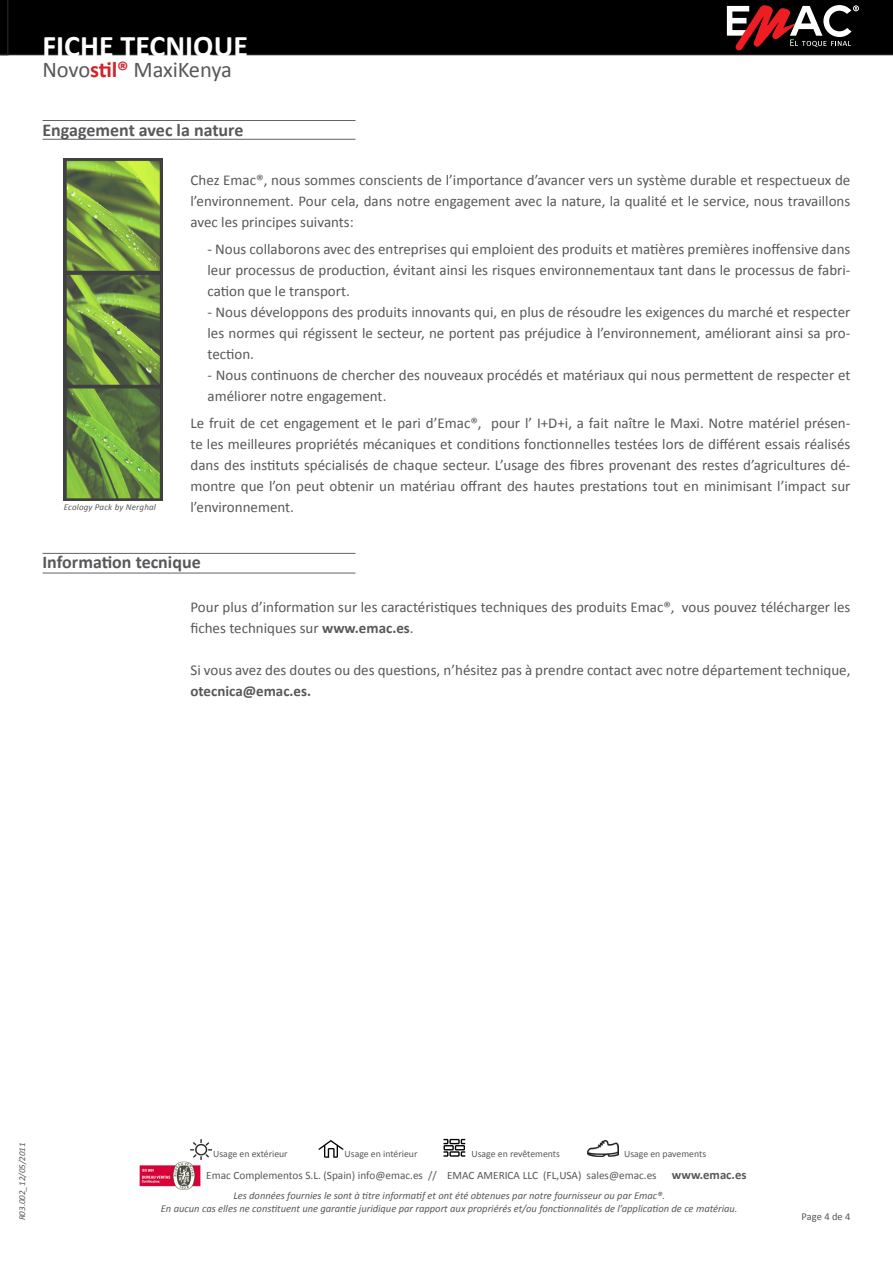
<style>
.page{position:relative;width:893px;height:1263px;background:#fff}
.page>*{position:absolute;margin:0;border:0;box-sizing:border-box;transform-origin:0 0}
.t1{font:700 30px "Calibri";color:#fff}
.t2{font:22.5px "Calibri";letter-spacing:-.01em;color:#57585a}
.t3{font:700 18px "Calibri";color:#57585a}
.Párrafo_14{font:15px/21px "Calibri";color:#57585a;text-align:justify}
.t4{font:11.25px "Calibri";color:#57585a}
.t5{font:italic 10.5px "Calibri";color:#57585a}
.t6{font:10.5px "Calibri";letter-spacing:-.005em;color:#57585a}
.t7{font:9.75px "Calibri";color:#57585a}
.t8{font:italic 9px "Calibri";letter-spacing:.015em;color:#57585a}
.s1{font-weight:700;color:#d1232a}
.s2{font-weight:700}
.s3{font-weight:700;font-size:12.75px}
</style>
<div class="page">
<div style="left:9px;top:0;width:884px;height:55px;background:#000"></div>
<hr style="left:43px;top:553px;width:312px;height:1px;background:#636366">
<hr style="left:43px;top:573px;width:312px;height:1px;background:#636366">
<img style="left:139px;top:1161px;width:62px;height:29px">
<svg style="left:727px;top:5px;width:132px;height:45px"></svg>
<svg style="left:0;top:0;width:9px;height:55px"></svg>
<svg style="left:318px;top:1140px;width:26px;height:18px"></svg>
<svg style="left:443px;top:1139px;width:22px;height:18px"></svg>
<hr style="left:43px;top:139px;width:312px;height:1px;background:#636366">
<hr style="left:43px;top:120px;width:312px;height:1px;background:#636366">
<img style="left:190px;top:1139px;width:21px;height:21px">
<img style="left:588px;top:1140px;width:31px;height:17px">
<img style="left:64px;top:159px;width:99px;height:341px">
<p class="t1" style="left:43px;top:27px;width:207px">FICHE TECNIQUE</p>
<p class="t2" style="left:43px;top:55px;width:191px">Novo<span class="s1">stil®</span> MaxiKenya</p>
<p class="t3" style="left:43px;top:118px;width:203px">Engagement avec la nature</p>
<p class="Párrafo_14" style="left:190px;top:169px;width:661px">Chez Emac®, nous sommes conscients de l’importance d’avancer vers un système durable et respectueux de l’environnement. Pour cela, dans notre engagement avec la nature, la qualité et le service, nous travaillons avec les principes suivants:</p>
<p class="t8" style="left:64px;top:501px;width:94px">Ecology Pack by Nerghal</p>
<p class="Párrafo_14" style="left:207px;top:238px;width:644px">- Nous collaborons avec des entreprises qui emploient des produits et matières premières inoffensive dans leur processus de production, évitant ainsi les risques environnementaux tant dans le processus de fabri&shy;cation que le transport.</p>
<p class="Párrafo_14" style="left:207px;top:301px;width:644px">- Nous développons des produits innovants qui, en plus de résoudre les exigences du marché et respecter les normes qui régissent le secteur, ne portent pas préjudice à l’environnement, améliorant ainsi sa pro&shy;tection.</p>
<p class="Párrafo_14" style="left:207px;top:364px;width:644px">- Nous continuons de chercher des nouveaux procédés et matériaux qui nous permettent de respecter et améliorer notre engagement.</p>
<p class="Párrafo_14" style="left:190px;top:413px;width:661px">Le fruit de cet engagement et le pari d’Emac®, pour l’ I+D+i, a fait naître le Maxi. Notre matériel présen&shy;te les meilleures propriétés mécaniques et conditions fonctionnelles testées lors de différent essais réalisés dans des instituts spécialisés de chaque secteur. L’usage des fibres provenant des restes d’agricultures dé&shy;montre que l’on peut obtenir un matériau offrant des hautes prestations tout en minimisant l’impact sur l’environnement.</p>
<p class="t3" style="left:43px;top:551px;width:160px">Information tecnique</p>
<p class="Párrafo_14" style="left:190px;top:596px;width:661px">Pour plus d’information sur les caractéristiques techniques des produits Emac®, vous pouvez télécharger les fiches techniques sur <span class="s2">www.emac.es</span>.</p>
<p class="Párrafo_14" style="left:190px;top:659px;width:661px">Si vous avez des doutes ou des questions, n’hésitez pas à prendre contact avec notre département technique, <span class="s2">otecnica@emac.es.</span></p>
<p class="t8" style="left:16px;top:1220px;width:79px;rotate:-90deg">R03.002_12/05/2011</p>
<p class="t7" style="left:213px;top:1147px;width:76px">Usage en extérieur</p>
<p class="t7" style="left:345px;top:1147px;width:74px">Usage en intérieur</p>
<p class="t7" style="left:472px;top:1147px;width:90px">Usage en revêtements</p>
<p class="t7" style="left:624px;top:1147px;width:84px">Usage en pavements</p>
<p class="t4" style="left:206px;top:1168px;width:542px">Emac Complementos S.L. (Spain) info@emac.es // EMAC AMERICA LLC (FL,USA) sales@emac.es <span class="s3">www.emac.es</span></p>
<p class="t5" style="left:233px;top:1189px;width:433px">Les données fournies le sont à titre informatif et ont été obtenues par notre fournisseur ou par Emac®.</p>
<p class="t5" style="left:161px;top:1201px;width:578px">En aucun cas elles ne constituent une garantie juridique par rapport aux propriérés et/ou fonctionnalités de l’application de ce matériau.</p>
<p class="t6" style="left:802px;top:1210px;width:50px">Page 4 de 4</p>
</div>
